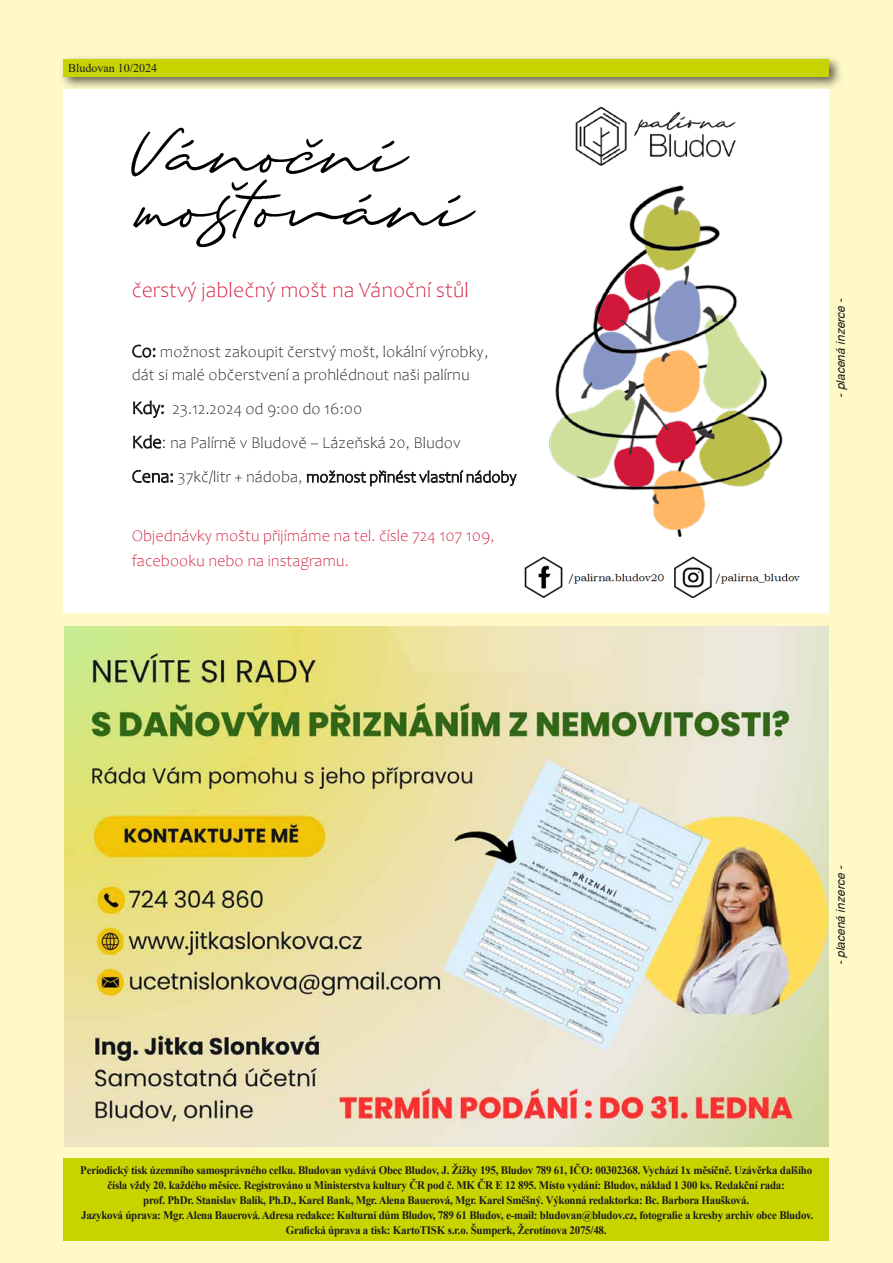
<style>
.page{position:relative;width:893px;height:1263px;background:#fff9c8}
.page>*{position:absolute;margin:0;border:0;box-sizing:border-box;transform-origin:0 0}
.t1{font:300 21.9px "Candara";color:#d1183a}
.t2{font:300 16.35px/34.2px "Candara";color:#1d1d1b}
.t3{font:300 16.35px/25.5px "Candara";color:#d1183a}
.t4{font:12px "Switzerland CE Italic";color:#1d1d1b}
.t5{font:12px "Times New Roman";color:#1d1d1b}
.t6{font:700 11.55px/15px "Times New Roman";letter-spacing:-.02em;color:#1d1d1b;text-align:center;scale:.95 1}
.s1{font-size:18.3px}
</style>
<div class="page">
<div style="left:63px;top:1159px;width:766px;height:82px;background:#c8d400"></div>
<div style="left:59px;top:54px;width:784px;height:36px;background:#1d1d1b;opacity:.7"></div>
<div style="left:64px;top:59px;width:765px;height:18px;background:#c8d400"></div>
<div style="left:64px;top:89px;width:765px;height:523px;background:#fff"></div>
<img style="left:575px;top:106px;width:161px;height:60px">
<img style="left:524px;top:556px;width:140px;height:42px">
<img style="left:549px;top:185px;width:234px;height:351px">
<img style="left:139px;top:127px;width:256px;height:18px">
<img style="left:132px;top:145px;width:344px;height:103px">
<img style="left:674px;top:556px;width:126px;height:42px">
<img style="left:64px;top:626px;width:764px;height:520px">
<p class="t5" style="left:68px;top:59px;width:91px">Bludovan 10/2024</p>
<h1 class="t1" style="left:132px;top:277px;width:339px">čerstvý jablečný mošt na Vánoční stůl</h1>
<h2 class="t2" style="left:132px;top:340px;width:358px;line-height:23.1px"><span class="s1">Co:</span> možnost zakoupit čerstvý mošt, lokální výrobky, dát si malé občerstvení a prohlédnout naši palírnu</h2>
<h2 class="t2" style="left:132px;top:391px;width:386px"><span class="s1">Kdy:</span> 23.12.2024 od 9:00 do 16:00<br><span class="s1">Kde:</span> na Palírně v Bludově – Lázeňská 20, Bludov<br><span class="s1">Cena:</span> 37kč/litr + nádoba, možnost přinést vlastní nádoby</h2>
<h2 class="t3" style="left:132px;top:523px;width:364px">Objednávky moštu přijímáme na tel. čísle 724 107 109, facebooku nebo na instagramu.</h2>
<p class="t4" style="left:833px;top:397px;width:101px;rotate:-90deg">- placená inzerce -</p>
<p class="t4" style="left:833px;top:965px;width:101px;rotate:-90deg">- placená inzerce -</p>
<p class="t6" style="left:80px;top:1162px;width:774px">Periodický tisk územního samosprávného celku. Bludovan vydává Obec Bludov, J. Žižky 195, Bludov 789 61, IČO: 00302368. Vychází 1x měsíčně. Uzávěrka dalšího čísla vždy 20. každého měsíce. Registrováno u Ministerstva kultury ČR pod č. MK ČR E 12 895. Místo vydání: Bludov, náklad 1 300 ks. Redakční rada:<br>prof. PhDr. Stanislav Balík, Ph.D., Karel Bank, Mgr. Alena Bauerová, Mgr. Karel Směšný. Výkonná redaktorka: Bc. Barbora Haušková.<br>Jazyková úprava: Mgr. Alena Bauerová. Adresa redakce: Kulturní dům Bludov, 789 61 Bludov, e-mail: bludovan@bludov.cz, fotografie a kresby archiv obce Bludov.<br>Grafická úprava a tisk: KartoTISK s.r.o. Šumperk, Žerotínova 2075/48.</p>
</div>
